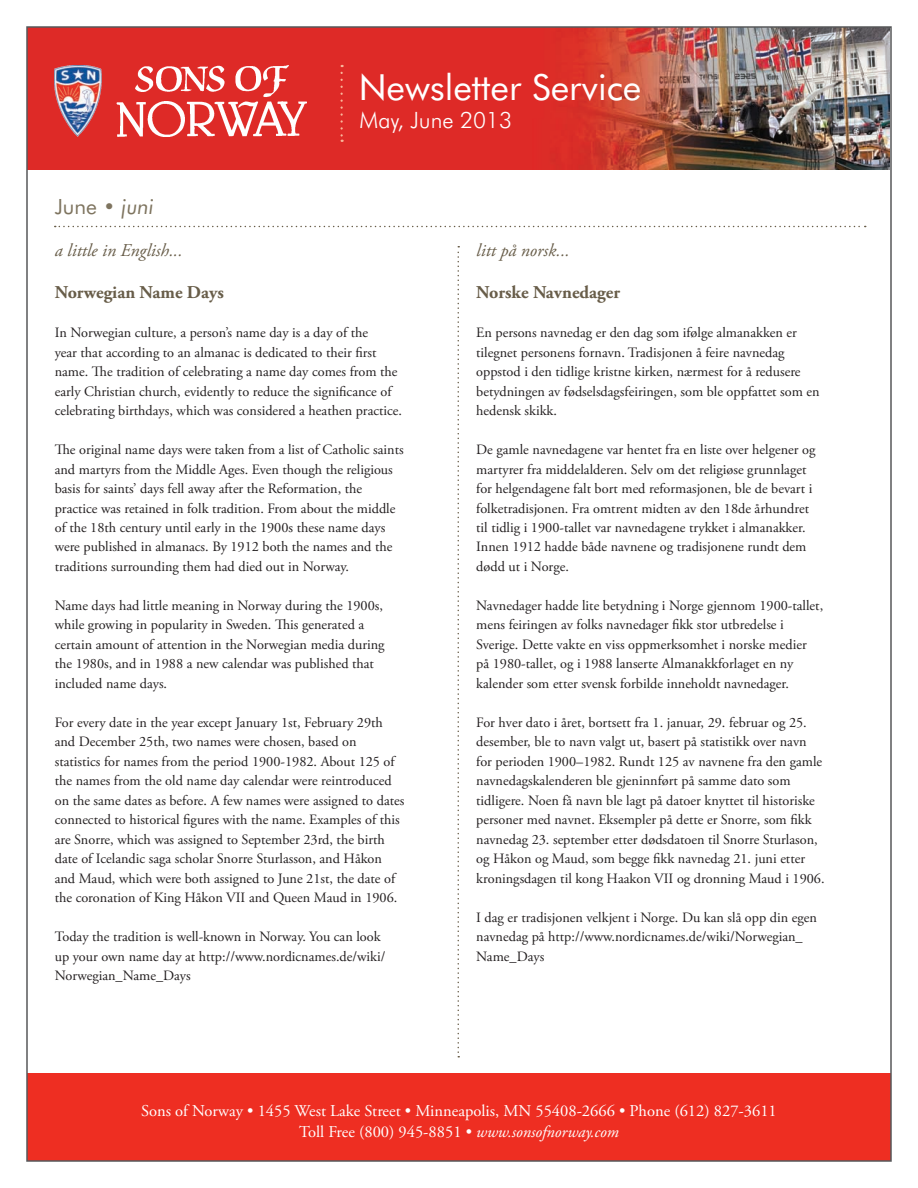
<style>
.page{position:relative;width:918px;height:1188px;background:#fff}
.page>*{position:absolute;margin:0;border:0;box-sizing:border-box;transform-origin:0 0}
.t1{font:36px "Futura BT";color:#fff}
.t2{font:300 22.5px "Futura BT";color:#fff}
.t3{font:21px "Futura BT";color:#7e745f}
.t4{font:italic 18px "Adobe Garamond Pro";color:#685d49}
.t5{font:700 18px "Adobe Garamond Pro";color:#685d49}
.t6{font:16.5px/21px "Adobe Garamond Pro";color:#fff;text-align:center}
.t7{font:14.25px/19.5px "Adobe Garamond Pro";color:#231f20}
.s1{font-style:italic}
</style>
<div class="page">
<img style="left:29px;top:29px;width:860px;height:141px">
<div style="left:27px;top:1073px;width:864px;height:88px;background:#ee2e22"></div>
<img style="left:54px;top:111px;width:252px;height:25px">
<svg style="left:340px;top:111px;width:3px;height:31px"></svg>
<img style="left:29px;top:65px;width:860px;height:46px">
<svg style="left:55px;top:226px;width:811px;height:1px"></svg>
<svg style="left:458px;top:246px;width:1px;height:812px"></svg>
<h1 class="t1" style="left:359px;top:65px;width:284px">Newsletter Service</h1>
<h2 class="t2" style="left:360px;top:107px;width:154px">May, June 2013</h2>
<h3 class="t3" style="left:55px;top:194px;width:101px">June • <span class="s1">juni</span></h3>
<p class="t4" style="left:55px;top:240px;width:129px">a little in English...</p>
<p class="t5" style="left:55px;top:282px;width:171px">Norwegian Name Days</p>
<p class="t7" style="left:55px;top:323px;width:349px">In Norwegian culture, a person’s name day is a day of the<br>year that according to an almanac is dedicated to their first name. The tradition of celebrating a name day comes from the early Christian church, evidently to reduce the significance of celebrating birthdays, which was considered a heathen practice.</p>
<p class="t7" style="left:55px;top:440px;width:350px">The original name days were taken from a list of Catholic saints and martyrs from the Middle Ages. Even though the religious basis for saints’ days fell away after the Reformation, the practice was retained in folk tradition. From about the middle of the 18th century until early in the 1900s these name days were published in almanacs. By 1912 both the names and the traditions surrounding them had died out in Norway.</p>
<p class="t7" style="left:55px;top:596px;width:331px">Name days had little meaning in Norway during the 1900s, while growing in popularity in Sweden. This generated a certain amount of attention in the Norwegian media during the 1980s, and in 1988 a new calendar was published that included name days.</p>
<p class="t7" style="left:55px;top:713px;width:351px">For every date in the year except January 1st, February 29th and December 25th, two names were chosen, based on statistics for names from the period 1900-1982. About 125 of the names from the old name day calendar were reintroduced on the same dates as before. A few names were assigned to dates connected to historical figures with the name. Examples of this are Snorre, which was assigned to September 23rd, the birth date of Icelandic saga scholar Snorre Sturlasson, and Håkon and Maud, which were both assigned to June 21st, the date of the coronation of King Håkon VII and Queen Maud in 1906.</p>
<p class="t7" style="left:55px;top:928px;width:332px">Today the tradition is well-known in Norway. You can look up your own name day at http://www.nordicnames.de/wiki/<br>Norwegian_Name_Days</p>
<p class="t4" style="left:476px;top:240px;width:95px">litt på norsk...</p>
<p class="t5" style="left:476px;top:282px;width:145px">Norske Navnedager</p>
<p class="t7" style="left:476px;top:323px;width:345px">En persons navnedag er den dag som ifølge almanakken er tilegnet personens fornavn. Tradisjonen å feire navnedag oppstod i den tidlige kristne kirken, nærmest for å redusere betydningen av fødselsdagsfeiringen, som ble oppfattet som en hedensk skikk.</p>
<p class="t7" style="left:476px;top:440px;width:341px">De gamle navnedagene var hentet fra en liste over helgener og martyrer fra middelalderen. Selv om det religiøse grunnlaget for helgendagene falt bort med reformasjonen, ble de bevart i folketradisjonen. Fra omtrent midten av den 18de århundret til tidlig i 1900-tallet var navnedagene trykket i almanakker.<br>Innen 1912 hadde både navnene og tradisjonene rundt dem dødd ut i Norge.</p>
<p class="t7" style="left:476px;top:596px;width:348px">Navnedager hadde lite betydning i Norge gjennom 1900-tallet, mens feiringen av folks navnedager fikk stor utbredelse i Sverige. Dette vakte en viss oppmerksomhet i norske medier på 1980-tallet, og i 1988 lanserte Almanakkforlaget en ny kalender som etter svensk forbilde inneholdt navnedager.</p>
<p class="t7" style="left:476px;top:713px;width:350px">For hver dato i året, bortsett fra 1. januar, 29. februar og 25. desember, ble to navn valgt ut, basert på statistikk over navn for perioden 1900–1982. Rundt 125 av navnene fra den gamle navnedagskalenderen ble gjeninnført på samme dato som tidligere. Noen få navn ble lagt på datoer knyttet til historiske personer med navnet. Eksempler på dette er Snorre, som fikk navnedag 23. september etter dødsdatoen til Snorre Sturlason, og Håkon og Maud, som begge fikk navnedag 21. juni etter kroningsdagen til kong Haakon VII og dronning Maud i 1906.</p>
<p class="t7" style="left:476px;top:908px;width:342px">I dag er tradisjonen velkjent i Norge. Du kan slå opp din egen navnedag på http://www.nordicnames.de/wiki/Norwegian_<br>Name_Days</p>
<p class="t6" style="left:141px;top:1101px;width:637px">Sons of Norway • 1455 West Lake Street • Minneapolis, MN 55408-2666 • Phone (612) 827-3611<br>Toll Free (800) 945-8851 • <span class="s1">www.sonsofnorway.com</span></p>
</div>
